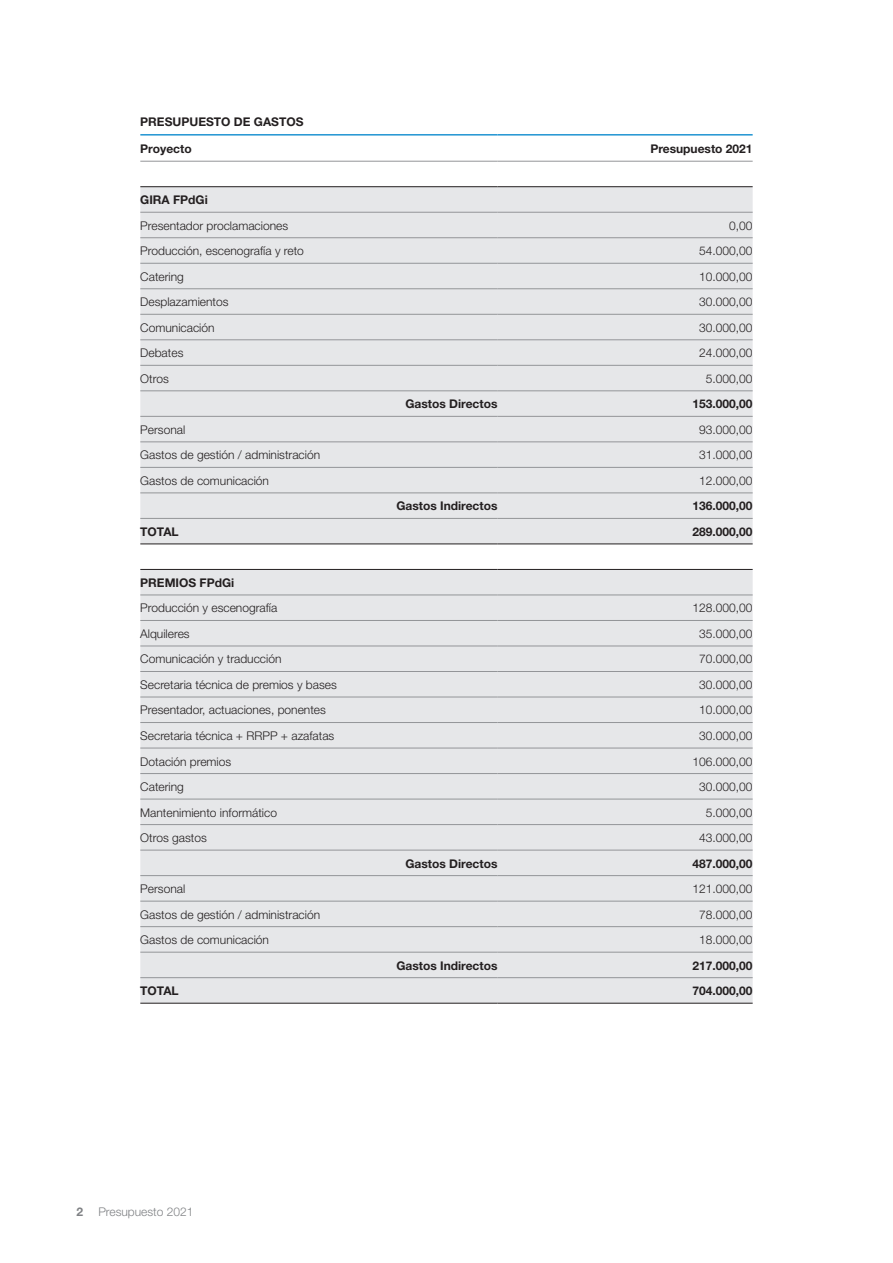
<style>
.page{position:relative;width:893px;height:1263px;background:#fff}
.page>*{position:absolute;margin:0;border:0;box-sizing:border-box;transform-origin:0 0}
.t1{font:300 12px "Helvetica Neue LT";color:#231f20}
.t2{font:700 12px "Helvetica Neue LT";color:#231f20}
.t3{font:300 12px "Helvetica Neue LT";color:#808285}
.t4{font:700 12px "Helvetica Neue LT";color:#808285}
</style>
<div class="page">
<div style="left:140px;top:187px;width:613px;height:816px;background:#e6e7e9"></div>
<hr style="left:140px;top:161px;width:357px;height:1px;background:#939598">
<hr style="left:497px;top:161px;width:256px;height:1px;background:#939598">
<hr style="left:140px;top:212px;width:357px;height:1px;background:#939598">
<hr style="left:497px;top:212px;width:256px;height:1px;background:#939598">
<hr style="left:140px;top:237px;width:357px;height:1px;background:#939598">
<hr style="left:497px;top:237px;width:256px;height:1px;background:#939598">
<hr style="left:140px;top:263px;width:357px;height:1px;background:#939598">
<hr style="left:497px;top:263px;width:256px;height:1px;background:#939598">
<hr style="left:140px;top:288px;width:357px;height:1px;background:#939598">
<hr style="left:497px;top:288px;width:256px;height:1px;background:#939598">
<hr style="left:140px;top:314px;width:357px;height:1px;background:#939598">
<hr style="left:497px;top:314px;width:256px;height:1px;background:#939598">
<hr style="left:140px;top:339px;width:357px;height:1px;background:#939598">
<hr style="left:497px;top:339px;width:256px;height:1px;background:#939598">
<hr style="left:140px;top:365px;width:357px;height:1px;background:#939598">
<hr style="left:497px;top:365px;width:256px;height:1px;background:#939598">
<hr style="left:140px;top:390px;width:357px;height:1px;background:#939598">
<hr style="left:497px;top:390px;width:256px;height:1px;background:#939598">
<hr style="left:140px;top:416px;width:357px;height:1px;background:#939598">
<hr style="left:497px;top:416px;width:256px;height:1px;background:#939598">
<hr style="left:140px;top:441px;width:357px;height:1px;background:#939598">
<hr style="left:497px;top:441px;width:256px;height:1px;background:#939598">
<hr style="left:140px;top:467px;width:357px;height:1px;background:#939598">
<hr style="left:497px;top:467px;width:256px;height:1px;background:#939598">
<hr style="left:140px;top:492px;width:357px;height:1px;background:#939598">
<hr style="left:497px;top:492px;width:256px;height:1px;background:#939598">
<hr style="left:140px;top:518px;width:357px;height:1px;background:#939598">
<hr style="left:497px;top:518px;width:256px;height:1px;background:#939598">
<hr style="left:140px;top:595px;width:357px;height:1px;background:#939598">
<hr style="left:497px;top:595px;width:256px;height:1px;background:#939598">
<hr style="left:140px;top:620px;width:357px;height:1px;background:#939598">
<hr style="left:497px;top:620px;width:256px;height:1px;background:#939598">
<hr style="left:140px;top:646px;width:357px;height:1px;background:#939598">
<hr style="left:497px;top:646px;width:256px;height:1px;background:#939598">
<hr style="left:140px;top:671px;width:357px;height:1px;background:#939598">
<hr style="left:497px;top:671px;width:256px;height:1px;background:#939598">
<hr style="left:140px;top:697px;width:357px;height:1px;background:#939598">
<hr style="left:497px;top:697px;width:256px;height:1px;background:#939598">
<hr style="left:140px;top:722px;width:357px;height:1px;background:#939598">
<hr style="left:497px;top:722px;width:256px;height:1px;background:#939598">
<hr style="left:140px;top:748px;width:357px;height:1px;background:#939598">
<hr style="left:497px;top:748px;width:256px;height:1px;background:#939598">
<hr style="left:140px;top:773px;width:357px;height:1px;background:#939598">
<hr style="left:497px;top:773px;width:256px;height:1px;background:#939598">
<hr style="left:140px;top:799px;width:357px;height:1px;background:#939598">
<hr style="left:497px;top:799px;width:256px;height:1px;background:#939598">
<hr style="left:140px;top:824px;width:357px;height:1px;background:#939598">
<hr style="left:497px;top:824px;width:256px;height:1px;background:#939598">
<hr style="left:140px;top:850px;width:357px;height:1px;background:#939598">
<hr style="left:497px;top:850px;width:256px;height:1px;background:#939598">
<hr style="left:140px;top:875px;width:357px;height:1px;background:#939598">
<hr style="left:497px;top:875px;width:256px;height:1px;background:#939598">
<hr style="left:140px;top:901px;width:357px;height:1px;background:#939598">
<hr style="left:497px;top:901px;width:256px;height:1px;background:#939598">
<hr style="left:140px;top:926px;width:357px;height:1px;background:#939598">
<hr style="left:497px;top:926px;width:256px;height:1px;background:#939598">
<hr style="left:140px;top:952px;width:357px;height:1px;background:#939598">
<hr style="left:497px;top:952px;width:256px;height:1px;background:#939598">
<hr style="left:140px;top:977px;width:357px;height:1px;background:#939598">
<hr style="left:497px;top:977px;width:256px;height:1px;background:#939598">
<hr style="left:140px;top:186px;width:357px;height:1px;background:#231f20">
<hr style="left:497px;top:186px;width:256px;height:1px;background:#231f20">
<hr style="left:140px;top:543px;width:357px;height:1px;background:#231f20">
<hr style="left:497px;top:543px;width:256px;height:1px;background:#231f20">
<hr style="left:140px;top:134px;width:357px;height:2px;background:#2094d2">
<hr style="left:497px;top:134px;width:256px;height:2px;background:#2094d2">
<hr style="left:140px;top:569px;width:357px;height:1px;background:#231f20">
<hr style="left:497px;top:569px;width:256px;height:1px;background:#231f20">
<hr style="left:140px;top:1003px;width:357px;height:1px;background:#231f20">
<hr style="left:497px;top:1003px;width:256px;height:1px;background:#231f20">
<p class="t2" style="left:140px;top:115px;width:165px">PRESUPUESTO DE GASTOS</p>
<p class="t2" style="left:140px;top:141px;width:53px">Proyecto</p>
<p class="t2" style="left:650px;top:141px;width:104px">Presupuesto 2021</p>
<p class="t2" style="left:140px;top:192px;width:69px">GIRA FPdGi</p>
<p class="t1" style="left:140px;top:218px;width:149px">Presentador proclamaciones</p>
<p class="t1" style="left:729px;top:218px;width:25px">0,00</p>
<p class="t1" style="left:140px;top:244px;width:165px">Producción, escenografía y reto</p>
<p class="t1" style="left:699px;top:244px;width:55px">54.000,00</p>
<p class="t1" style="left:140px;top:269px;width:45px">Catering</p>
<p class="t1" style="left:699px;top:269px;width:55px">10.000,00</p>
<p class="t1" style="left:140px;top:295px;width:90px">Desplazamientos</p>
<p class="t1" style="left:699px;top:295px;width:55px">30.000,00</p>
<p class="t1" style="left:140px;top:320px;width:76px">Comunicación</p>
<p class="t1" style="left:699px;top:320px;width:55px">30.000,00</p>
<p class="t1" style="left:140px;top:346px;width:45px">Debates</p>
<p class="t1" style="left:699px;top:346px;width:55px">24.000,00</p>
<p class="t1" style="left:140px;top:371px;width:30px">Otros</p>
<p class="t1" style="left:706px;top:371px;width:48px">5.000,00</p>
<p class="t2" style="left:405px;top:397px;width:93px">Gastos Directos</p>
<p class="t2" style="left:693px;top:397px;width:62px">153.000,00</p>
<p class="t1" style="left:140px;top:422px;width:46px">Personal</p>
<p class="t1" style="left:699px;top:422px;width:55px">93.000,00</p>
<p class="t1" style="left:140px;top:448px;width:181px">Gastos de gestión / administración</p>
<p class="t1" style="left:699px;top:448px;width:55px">31.000,00</p>
<p class="t1" style="left:140px;top:473px;width:130px">Gastos de comunicación</p>
<p class="t1" style="left:699px;top:473px;width:55px">12.000,00</p>
<p class="t2" style="left:396px;top:499px;width:103px">Gastos Indirectos</p>
<p class="t2" style="left:693px;top:499px;width:62px">136.000,00</p>
<p class="t2" style="left:140px;top:524px;width:40px">TOTAL</p>
<p class="t2" style="left:693px;top:524px;width:62px">289.000,00</p>
<p class="t2" style="left:140px;top:575px;width:95px">PREMIOS FPdGi</p>
<p class="t1" style="left:140px;top:601px;width:138px">Producción y escenografía</p>
<p class="t1" style="left:693px;top:601px;width:62px">128.000,00</p>
<p class="t1" style="left:140px;top:626px;width:51px">Alquileres</p>
<p class="t1" style="left:699px;top:626px;width:55px">35.000,00</p>
<p class="t1" style="left:140px;top:652px;width:143px">Comunicación y traducción</p>
<p class="t1" style="left:699px;top:652px;width:55px">70.000,00</p>
<p class="t1" style="left:140px;top:677px;width:198px">Secretaria técnica de premios y bases</p>
<p class="t1" style="left:699px;top:677px;width:55px">30.000,00</p>
<p class="t1" style="left:140px;top:703px;width:187px">Presentador, actuaciones, ponentes</p>
<p class="t1" style="left:699px;top:703px;width:55px">10.000,00</p>
<p class="t1" style="left:140px;top:728px;width:196px">Secretaria técnica + RRPP + azafatas</p>
<p class="t1" style="left:699px;top:728px;width:55px">30.000,00</p>
<p class="t1" style="left:140px;top:754px;width:92px">Dotación premios</p>
<p class="t1" style="left:693px;top:754px;width:62px">106.000,00</p>
<p class="t1" style="left:140px;top:779px;width:45px">Catering</p>
<p class="t1" style="left:699px;top:779px;width:55px">30.000,00</p>
<p class="t1" style="left:140px;top:805px;width:138px">Mantenimiento informático</p>
<p class="t1" style="left:706px;top:805px;width:48px">5.000,00</p>
<p class="t1" style="left:140px;top:830px;width:68px">Otros gastos</p>
<p class="t1" style="left:699px;top:830px;width:55px">43.000,00</p>
<p class="t2" style="left:405px;top:856px;width:93px">Gastos Directos</p>
<p class="t2" style="left:693px;top:856px;width:62px">487.000,00</p>
<p class="t1" style="left:140px;top:881px;width:46px">Personal</p>
<p class="t1" style="left:693px;top:881px;width:62px">121.000,00</p>
<p class="t1" style="left:140px;top:907px;width:181px">Gastos de gestión / administración</p>
<p class="t1" style="left:699px;top:907px;width:55px">78.000,00</p>
<p class="t1" style="left:140px;top:932px;width:130px">Gastos de comunicación</p>
<p class="t1" style="left:699px;top:932px;width:55px">18.000,00</p>
<p class="t2" style="left:396px;top:958px;width:103px">Gastos Indirectos</p>
<p class="t2" style="left:693px;top:958px;width:62px">217.000,00</p>
<p class="t2" style="left:140px;top:983px;width:40px">TOTAL</p>
<p class="t2" style="left:693px;top:983px;width:62px">704.000,00</p>
<p class="t4" style="left:77px;top:1204px;width:8px">2</p>
<p class="t3" style="left:98px;top:1205px;width:97px">Presupuesto 2021</p>
</div>
